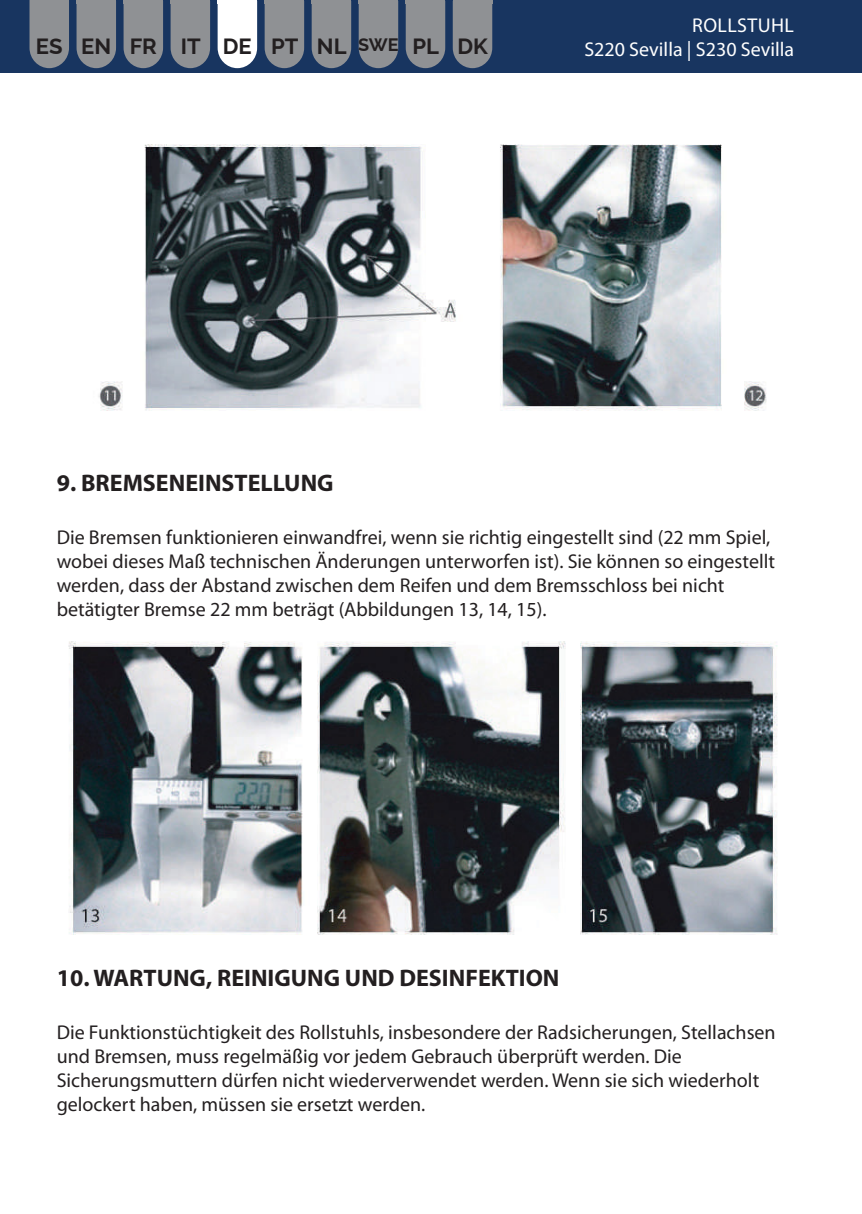
<style>
.page{position:relative;width:862px;height:1214px;background:#fff}
.page>*{position:absolute;margin:0;border:0;box-sizing:border-box;transform-origin:0 0}
.t1{font:700 24px "Myriad Pro";color:#231f20}
.t2{font:700 22px "Raleway";color:#231f20}
.t3{font:20px/24px "Myriad Pro";color:#231f20}
.t4{font:20px "Myriad Pro";color:#fff}
.t5{font:20px "Myriad Pro";letter-spacing:.02em;color:#fff}
.s1{font-size:18px}
</style>
<div class="page">
<div style="left:0;top:0;width:862px;height:73px;background:#183560"></div>
<div style="left:30px;top:0;width:39px;height:68px;background:#8f9194"></div>
<svg style="left:124px;top:4px;width:39px;height:64px;background:#878b90"></svg>
<hr style="left:124px;top:0;width:39px;height:4px;background:#8f9194">
<svg style="left:77px;top:4px;width:39px;height:64px;background:#878b90"></svg>
<hr style="left:77px;top:0;width:39px;height:4px;background:#8f9194">
<svg style="left:312px;top:4px;width:39px;height:64px;background:#878b90"></svg>
<hr style="left:312px;top:0;width:39px;height:4px;background:#8f9194">
<svg style="left:453px;top:4px;width:39px;height:64px;background:#878b90"></svg>
<hr style="left:453px;top:0;width:39px;height:4px;background:#8f9194">
<svg style="left:265px;top:4px;width:39px;height:64px;background:#878b90"></svg>
<hr style="left:265px;top:0;width:39px;height:4px;background:#8f9194">
<svg style="left:406px;top:4px;width:39px;height:64px;background:#878b90"></svg>
<hr style="left:406px;top:0;width:39px;height:4px;background:#8f9194">
<svg style="left:218px;top:4px;width:39px;height:64px;background:#f0f2f4"></svg>
<hr style="left:218px;top:0;width:39px;height:4px;background:#fff">
<svg style="left:359px;top:4px;width:39px;height:64px;background:#878b90"></svg>
<hr style="left:359px;top:0;width:39px;height:4px;background:#8f9194">
<svg style="left:171px;top:4px;width:39px;height:64px;background:#878b90"></svg>
<hr style="left:171px;top:0;width:39px;height:4px;background:#8f9194">
<img style="left:98px;top:144px;width:669px;height:267px">
<img style="left:68px;top:641px;width:710px;height:294px">
<p class="t5" style="left:692px;top:13px;width:103px">ROLLSTUHL</p>
<p class="t2" style="left:36px;top:28px;width:453px">ES EN FR IT DE PT NL <span class="s1">SWE</span> PL DK</p>
<p class="t4" style="left:584px;top:37px;width:211px">S220 Sevilla | S230 Sevilla</p>
<p class="t1" style="left:57px;top:467px;width:278px">9. BREMSENEINSTELLUNG</p>
<p class="t3" style="left:57px;top:525px;width:720px">Die Bremsen funktionieren einwandfrei, wenn sie richtig eingestellt sind (22 mm Spiel, wobei dieses Maß technischen Änderungen unterworfen ist). Sie können so eingestellt werden, dass der Abstand zwischen dem Reifen und dem Bremsschloss bei nicht betätigter Bremse 22 mm beträgt (Abbildungen 13, 14, 15).</p>
<p class="t1" style="left:57px;top:962px;width:504px">10. WARTUNG, REINIGUNG UND DESINFEKTION</p>
<p class="t3" style="left:57px;top:1019px;width:720px">Die Funktionstüchtigkeit des Rollstuhls, insbesondere der Radsicherungen, Stellachsen und Bremsen, muss regelmäßig vor jedem Gebrauch überprüft werden. Die Sicherungsmuttern dürfen nicht wiederverwendet werden. Wenn sie sich wiederholt gelockert haben, müssen sie ersetzt werden.</p>
</div>
